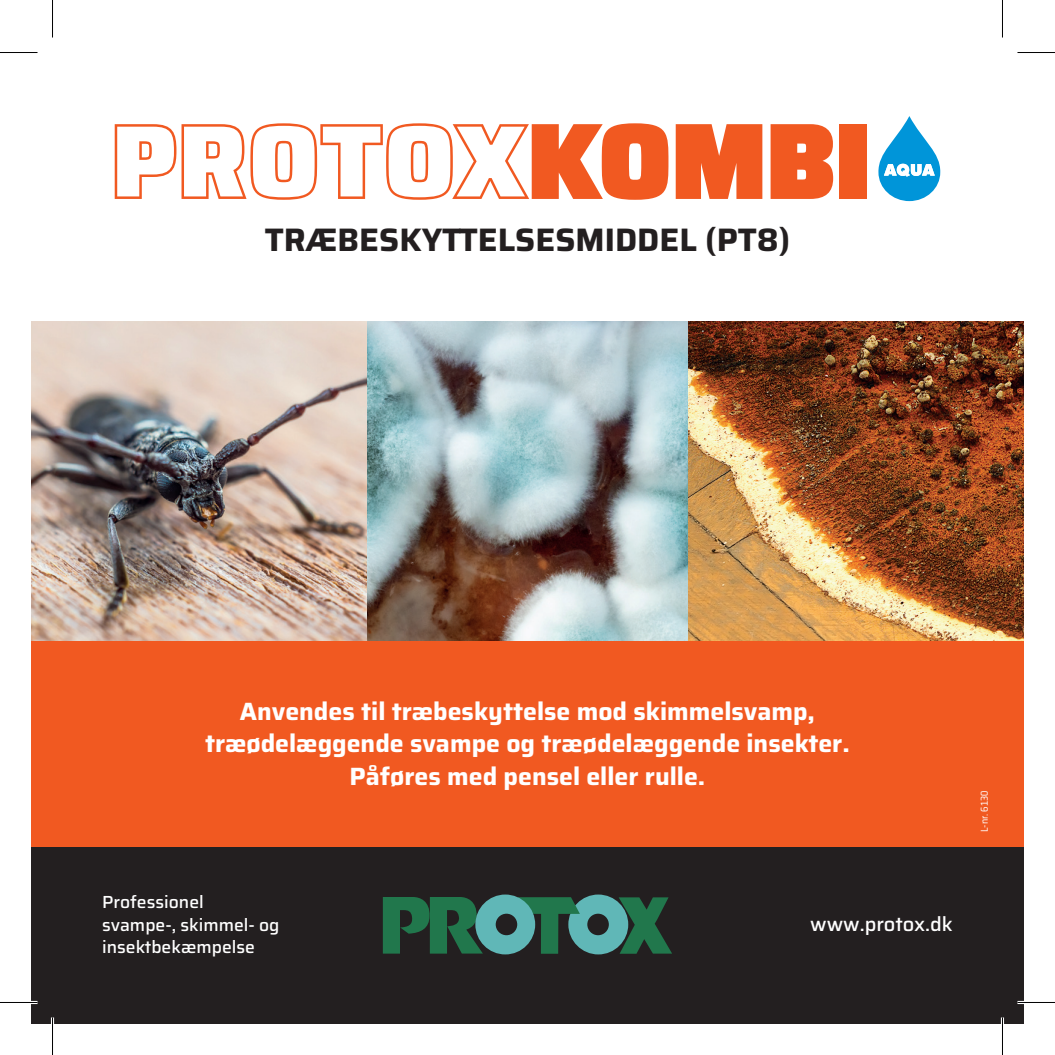
<style>
.page{position:relative;width:1055px;height:1055px;background:#fff}
.page>*{position:absolute;margin:0;border:0;box-sizing:border-box;transform-origin:0 0}
.t1{font:700 32.5px "Saira";color:#231f20}
.t2{font:700 25px/32.5px "Saira";color:#fff;text-align:center}
.t3{font:500 20px "Saira";letter-spacing:-.005em;color:#fff}
.t4{font:500 17.5px/22.5px "Saira";color:#fff}
.t5{font:semi-condensed 10px "Saira";color:#fff}
</style>
<div class="page">
<div style="left:31px;top:846px;width:992px;height:177px;background:#231f20"></div>
<div style="left:31px;top:641px;width:992px;height:205px;background:#f15921"></div>
<img style="left:31px;top:322px;width:337px;height:319px">
<img style="left:687px;top:322px;width:336px;height:319px">
<img style="left:368px;top:322px;width:319px;height:319px">
<svg style="left:383px;top:894px;width:289px;height:60px"></svg>
<svg style="left:675px;top:124px;width:87px;height:75px"></svg>
<svg style="left:770px;top:124px;width:63px;height:75px"></svg>
<div style="left:840px;top:124px;width:27px;height:75px;background:#f15921"></div>
<svg style="left:878px;top:116px;width:62px;height:85px;fill:#0095d9"></svg>
<svg style="left:884px;top:164px;width:50px;height:13px"></svg>
<svg style="left:115px;top:123px;width:553px;height:77px"></svg>
<hr style="left:0;top:1001px;width:38px;height:3px;background:#fff">
<hr style="left:1017px;top:1001px;width:38px;height:3px;background:#fff">
<hr style="left:51px;top:1017px;width:3px;height:38px;background:#fff">
<hr style="left:1001px;top:1017px;width:3px;height:38px;background:#fff">
<hr style="left:0;top:52px;width:38px;height:1px;background:#000">
<hr style="left:1017px;top:52px;width:38px;height:1px;background:#000">
<hr style="left:0;top:1002px;width:38px;height:1px;background:#000">
<hr style="left:1017px;top:1002px;width:38px;height:1px;background:#000">
<hr style="left:52px;top:0;width:1px;height:38px;background:#000">
<hr style="left:52px;top:1017px;width:1px;height:38px;background:#000">
<hr style="left:1002px;top:0;width:1px;height:38px;background:#000">
<hr style="left:1002px;top:1017px;width:1px;height:38px;background:#000">
<h1 class="t1" style="left:265px;top:213px;width:527px">TRÆBESKYTTELSESMIDDEL (PT8)</h1>
<p class="t2" style="left:205px;top:694px;width:646px">Anvendes til træbeskyttelse mod skimmelsvamp, træødelæggende svampe og træødelæggende insekter.<br>Påføres med pensel eller rulle.</p>
<p class="t4" style="left:102px;top:890px;width:179px">Professionel svampe-, skimmel- og insektbekæmpelse</p>
<p class="t3" style="left:810px;top:908px;width:144px">www.protox.dk</p>
<p class="t5" style="left:976px;top:832px;width:43px;rotate:-90deg">L-nr. 6130</p>
</div>
